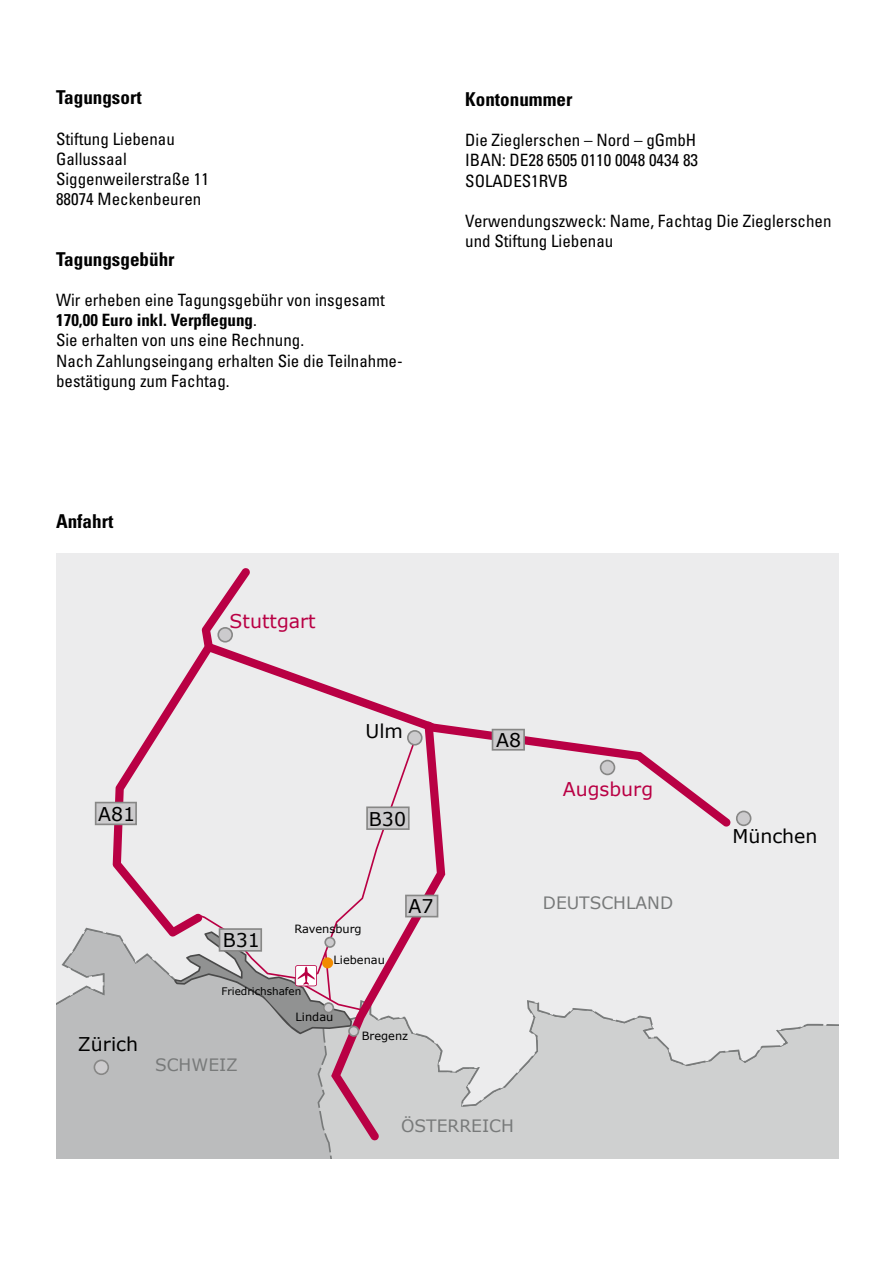
<style>
.page{position:relative;width:893px;height:1263px;background:#fff}
.page>*{position:absolute;margin:0;border:0;box-sizing:border-box;transform-origin:0 0}
.t1{font:700 condensed 19.05px "Univers";color:#000}
.t2{font:18.9px "Verdana";color:#000}
.t3{font:18.9px "Verdana";color:#b90044}
.t4{font:17.1px "Verdana";color:#787a7a}
.t5{font:condensed 16.95px/20.1px "Univers";color:#000}
.t6{font:11.4px "Verdana";color:#000}
.t7{font:10.35px "Verdana";color:#000}
.s1{font-weight:700}
</style>
<div class="page">
<svg style="left:56px;top:553px;width:783px;height:605px;background:#e1dcdf"></svg>
<svg style="left:174px;top:928px;width:187px;height:109px;background:#c2bdc0"></svg>
<div style="left:322px;top:957px;width:11px;height:11px;background:#f28b00;border-radius:50%"></div>
<p class="t1" style="left:56px;top:86px;width:87px">Tagungsort</p>
<p class="t5" style="left:56px;top:128px;width:154px">Stiftung Liebenau<br>Gallussaal<br>Siggenweilerstraße 11<br>88074 Meckenbeuren</p>
<p class="t1" style="left:56px;top:247px;width:120px">Tagungsgebühr</p>
<p class="t5" style="left:56px;top:290px;width:346px">Wir erheben eine Tagungsgebühr von insgesamt <span class="s1">170,00 Euro inkl. Verpflegung</span>.<br>Sie erhalten von uns eine Rechnung.<br>Nach Zahlungseingang erhalten Sie die Teilnahme&shy;bestätigung zum Fachtag.</p>
<p class="t1" style="left:465px;top:87px;width:109px">Kontonummer</p>
<p class="t5" style="left:465px;top:130px;width:234px;text-align:justify">Die Zieglerschen – Nord – gGmbH IBAN: DE28 6505 0110 0048 0434 83<br>SOLADES1RVB</p>
<p class="t5" style="left:465px;top:211px;width:368px">Verwendungszweck: Name, Fachtag Die Zieglerschen und Stiftung Liebenau</p>
<p class="t1" style="left:56px;top:509px;width:59px">Anfahrt</p>
<p class="t3" style="left:230px;top:608px;width:88px">Stuttgart</p>
<p class="t2" style="left:98px;top:801px;width:39px">A81</p>
<p class="t2" style="left:365px;top:718px;width:39px">Ulm</p>
<p class="t2" style="left:369px;top:806px;width:39px">B30</p>
<p class="t2" style="left:78px;top:1031px;width:62px">Zürich</p>
<p class="t2" style="left:223px;top:927px;width:39px">B31</p>
<p class="t6" style="left:294px;top:921px;width:69px">Ravensburg</p>
<p class="t6" style="left:334px;top:952px;width:53px">Liebenau</p>
<p class="t7" style="left:221px;top:984px;width:81px">Friedrichshafen</p>
<p class="t6" style="left:296px;top:1009px;width:39px">Lindau</p>
<p class="t2" style="left:408px;top:893px;width:27px">A7</p>
<p class="t4" style="left:155px;top:1053px;width:84px">SCHWEIZ</p>
<p class="t6" style="left:362px;top:1028px;width:48px">Bregenz</p>
<p class="t2" style="left:496px;top:727px;width:27px">A8</p>
<p class="t3" style="left:563px;top:776px;width:92px">Augsburg</p>
<p class="t4" style="left:543px;top:891px;width:132px">DEUTSCHLAND</p>
<p class="t2" style="left:732px;top:823px;width:87px">München</p>
<p class="t4" style="left:401px;top:1114px;width:114px">ÖSTERREICH</p>
</div>
